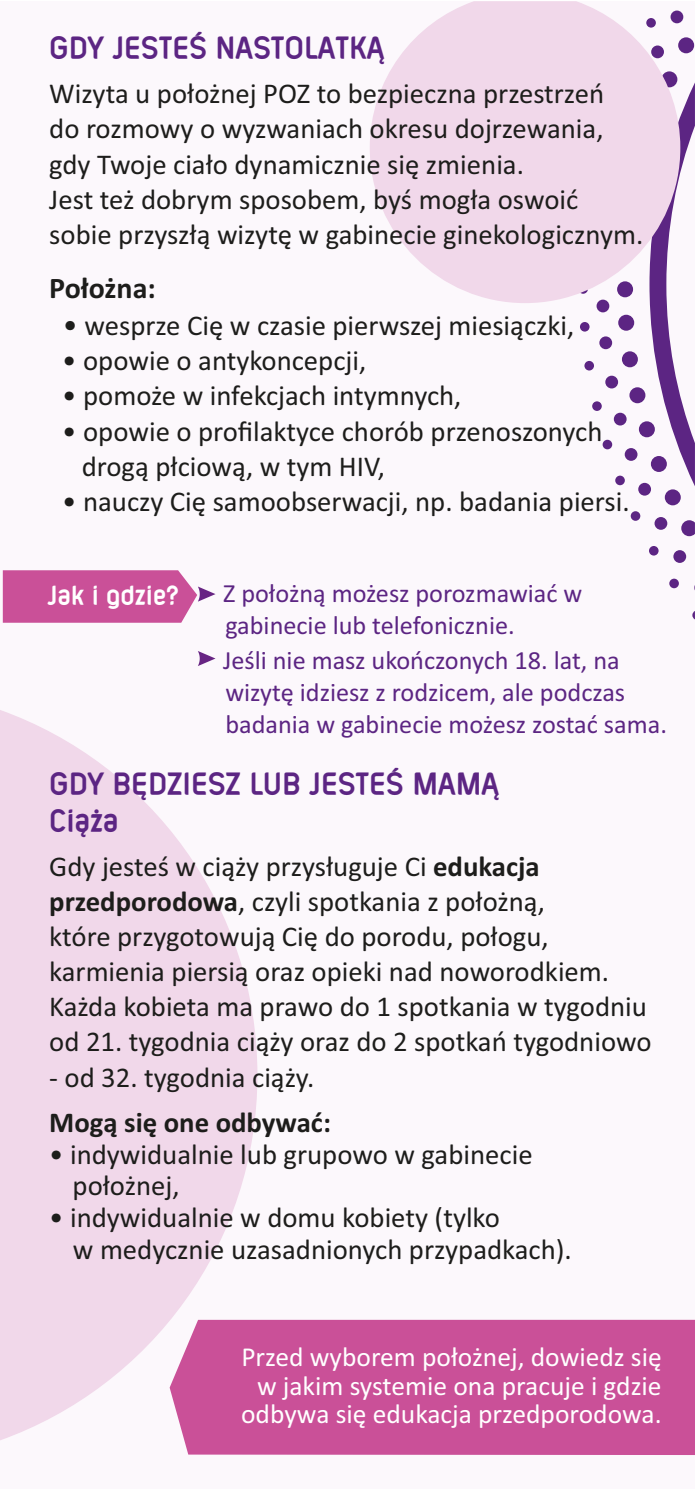
<style>
.page{position:relative;width:695px;height:1489px;background:#fff}
.page>*{position:absolute;margin:0;border:0;box-sizing:border-box;transform-origin:0 0}
.t1{font:700 35px/37px "Layar Bahtera Doomsday Condensed";color:#5c2583}
.t2{font:700 30px "Layar Bahtera Doomsday Condensed";color:#fff}
.t3{font:700 30px "Calibri";color:#1d1d1b}
.t4{font:28.75px/35px "Calibri";color:#1d1d1b}
.t5{font:700 28.75px "Calibri";color:#1d1d1b}
.t6{font:27.5px/28.5px "Calibri";color:#fff;text-align:center}
.t7{font:26.25px/32px "Calibri";color:#5c2583}
.s1{font-size:30px}
.s2{font-weight:700}
</style>
<div class="page">
<div style="left:0;top:1px;width:694px;height:1487px;background:#fcf8fc"></div>
<svg style="left:649px;top:85px;width:45px;height:400px"></svg>
<svg style="left:681px;top:520px;width:13px;height:16px"></svg>
<div style="left:664px;top:489px;width:16px;height:16px;background:#5c2583;border-radius:50%"></div>
<div style="left:650px;top:456px;width:16px;height:16px;background:#5c2583;border-radius:50%"></div>
<div style="left:638px;top:421px;width:16px;height:16px;background:#5c2583;border-radius:50%"></div>
<div style="left:629px;top:387px;width:16px;height:16px;background:#5c2583;border-radius:50%"></div>
<div style="left:621px;top:351px;width:16px;height:16px;background:#5c2583;border-radius:50%"></div>
<div style="left:618px;top:315px;width:16px;height:16px;background:#5c2583;border-radius:50%"></div>
<div style="left:678px;top:37px;width:16px;height:16px;background:#5c2583;border-radius:50%"></div>
<div style="left:673px;top:550px;width:13px;height:13px;background:#5c2583;border-radius:50%"></div>
<div style="left:654px;top:517px;width:13px;height:13px;background:#5c2583;border-radius:50%"></div>
<div style="left:638px;top:483px;width:13px;height:12px;background:#5c2583;border-radius:50%"></div>
<div style="left:624px;top:448px;width:13px;height:13px;background:#5c2583;border-radius:50%"></div>
<div style="left:613px;top:413px;width:13px;height:12px;background:#5c2583;border-radius:50%"></div>
<div style="left:605px;top:375px;width:13px;height:13px;background:#5c2583;border-radius:50%"></div>
<div style="left:599px;top:336px;width:13px;height:13px;background:#5c2583;border-radius:50%"></div>
<div style="left:596px;top:299px;width:13px;height:13px;background:#5c2583;border-radius:50%"></div>
<div style="left:670px;top:11px;width:13px;height:12px;background:#5c2583;border-radius:50%"></div>
<svg style="left:692px;top:611px;width:2px;height:8px"></svg>
<div style="left:669px;top:578px;width:9px;height:10px;background:#5c2583;border-radius:50%"></div>
<div style="left:649px;top:546px;width:9px;height:9px;background:#5c2583;border-radius:50%"></div>
<div style="left:630px;top:511px;width:10px;height:10px;background:#5c2583;border-radius:50%"></div>
<div style="left:615px;top:475px;width:9px;height:10px;background:#5c2583;border-radius:50%"></div>
<div style="left:602px;top:440px;width:10px;height:9px;background:#5c2583;border-radius:50%"></div>
<div style="left:592px;top:401px;width:9px;height:10px;background:#5c2583;border-radius:50%"></div>
<div style="left:584px;top:361px;width:10px;height:9px;background:#5c2583;border-radius:50%"></div>
<div style="left:580px;top:322px;width:9px;height:9px;background:#5c2583;border-radius:50%"></div>
<svg style="left:0;top:710px;width:257px;height:730px;fill:#f1d8ea"></svg>
<svg style="left:370px;top:1px;width:310px;height:302px;fill:#f1d8ea"></svg>
<div style="left:170px;top:1319px;width:524px;height:135px;background:#ca5098"></div>
<svg style="left:3px;top:570px;width:212px;height:52px;background:#ce63a3"></svg>
<svg style="left:198px;top:651px;width:17px;height:15px"></svg>
<p class="t1" style="left:49px;top:30px;width:336px">GDY JESTEŚ NASTOLATKĄ</p>
<p class="t4" style="left:49px;top:79px;width:595px">Wizyta u położnej POZ to bezpieczna przestrzeń<br>do rozmowy o wyzwaniach okresu dojrzewania, gdy Twoje ciało dynamicznie się zmienia.<br>Jest też dobrym sposobem, byś mogła oswoić sobie przyszłą wizytę w gabinecie ginekologicznym.</p>
<p class="t3" style="left:49px;top:276px;width:108px">Położna:</p>
<p class="t4" style="left:63px;top:310px;width:513px"><span class="s1">•</span> wesprze Cię w czasie pierwszej miesiączki,</p>
<p class="t4" style="left:62px;top:345px;width:305px">• opowie o antykoncepcji,</p>
<p class="t4" style="left:62px;top:381px;width:400px">• pomoże w infekcjach intymnych,</p>
<p class="t4" style="left:82px;top:416px;width:522px;text-indent:-19px">• opowie o profilaktyce chorób przenoszonych drogą płciową, w tym HIV,</p>
<p class="t4" style="left:62px;top:486px;width:568px">• nauczy Cię samoobserwacji, np. badania piersi.</p>
<p class="t2" style="left:48px;top:580px;width:133px">Jak i gdzie?</p>
<p class="t7" style="left:223px;top:579px;width:360px">Z położną możesz porozmawiać w gabinecie lub telefonicznie.</p>
<p class="t7" style="left:223px;top:646px;width:445px">Jeśli nie masz ukończonych 18. lat, na wizytę idziesz z rodzicem, ale podczas badania w gabinecie możesz zostać sama.</p>
<p class="t1" style="left:49px;top:765px;width:451px">GDY BĘDZIESZ LUB JESTEŚ MAMĄ<br>Ciąża</p>
<p class="t4" style="left:49px;top:851px;width:603px">Gdy jesteś w ciąży przysługuje Ci <span class="s2">edukacja przedporodowa</span>, czyli spotkania z położną,<br>które przygotowują Cię do porodu, połogu, karmienia piersią oraz opieki nad noworodkiem.<br>Każda kobieta ma prawo do 1 spotkania w tygodniu od 21. tygodnia ciąży oraz do 2 spotkań tygodniowo</p>
<p class="t4" style="left:49px;top:1061px;width:266px">- od 32. tygodnia ciąży.</p>
<p class="t5" style="left:49px;top:1110px;width:283px">Mogą się one odbywać:</p>
<p class="t4" style="left:73px;top:1140px;width:461px;line-height:31.5px;text-indent:-23px">• indywidualnie lub grupowo w gabinecie położnej,</p>
<p class="t4" style="left:73px;top:1203px;width:500px;line-height:31.5px;text-indent:-24px">• indywidualnie w domu kobiety (tylko<br>w medycznie uzasadnionych przypadkach).</p>
<p class="t6" style="left:241px;top:1344px;width:422px">Przed wyborem położnej, dowiedz się w jakim systemie ona pracuje i gdzie odbywa się edukacja przedporodowa.</p>
</div>
